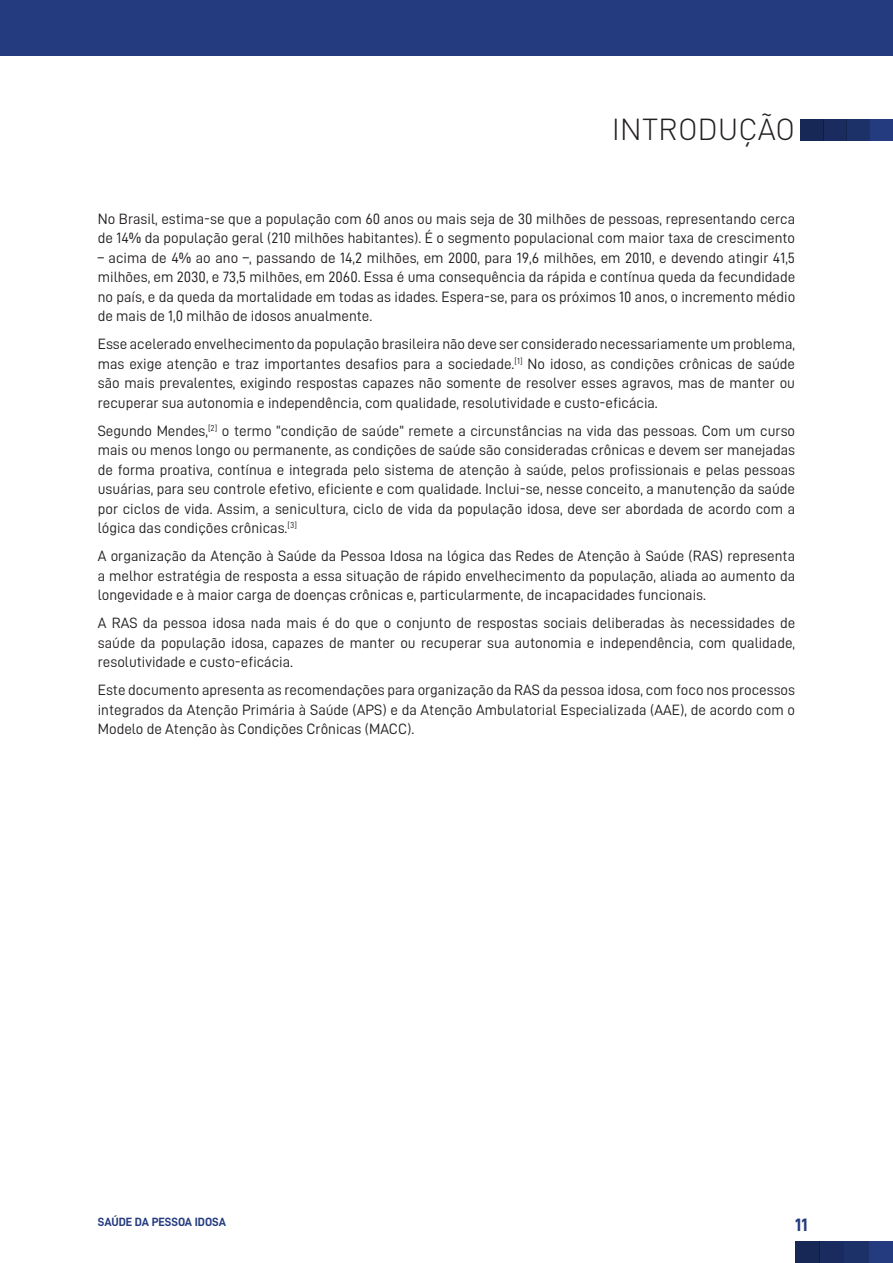
<style>
.page{position:relative;width:893px;height:1263px;background:#fff}
.page>*{position:absolute;margin:0;border:0;box-sizing:border-box;transform-origin:0 0}
.Inter_Destaque_Direi{font:300 30px "DIN";color:#231f20}
.t1{font:18px "D DIN Bold";color:#243c7f}
.Texto{font:15px/19.5px "D DIN";color:#231f20;text-align:justify}
.t2{font:12px "D DIN Bold";color:#243c7f}
</style>
<div class="page">
<div style="left:800px;top:119px;width:93px;height:21px;background:#243c7f"></div>
<div style="left:846px;top:119px;width:24px;height:21px;background:#1d3169"></div>
<div style="left:823px;top:119px;width:23px;height:21px;background:#1a2c5f"></div>
<div style="left:800px;top:119px;width:23px;height:21px;background:#172756"></div>
<div style="left:795px;top:1242px;width:98px;height:21px;background:#243c7f"></div>
<div style="left:844px;top:1242px;width:24px;height:21px;background:#1d3169"></div>
<div style="left:820px;top:1242px;width:24px;height:21px;background:#1a2c5f"></div>
<div style="left:795px;top:1242px;width:25px;height:21px;background:#172756"></div>
<div style="left:0;top:0;width:893px;height:55px;background:#243c7f"></div>
<p class="Inter_Destaque_Direi" style="left:612px;top:111px;width:185px">INTRODUÇÃO</p>
<p class="Texto" style="left:98px;top:209px;width:699px">No Brasil, estima-se que a população com 60 anos ou mais seja de 30 milhões de pessoas, representando cerca de 14% da população geral (210 milhões habitantes). É o segmento populacional com maior taxa de crescimento</p>
<p class="Texto" style="left:98px;top:248px;width:699px">– acima de 4% ao ano –, passando de 14,2 milhões, em 2000, para 19,6 milhões, em 2010, e devendo atingir 41,5 milhões, em 2030, e 73,5 milhões, em 2060. Essa é uma consequência da rápida e contínua queda da fecundidade no país, e da queda da mortalidade em todas as idades. Espera-se, para os próximos 10 anos, o incremento médio de mais de 1,0 milhão de idosos anualmente.</p>
<p class="Texto" style="left:98px;top:334px;width:699px">Esse acelerado envelhecimento da população brasileira não deve ser considerado necessariamente um problema, mas exige atenção e traz importantes desafios para a sociedade.<sup>[1]</sup> No idoso, as condições crônicas de saúde são mais prevalentes, exigindo respostas capazes não somente de resolver esses agravos, mas de manter ou recuperar sua autonomia e independência, com qualidade, resolutividade e custo-eficácia.</p>
<p class="Texto" style="left:98px;top:421px;width:699px">Segundo Mendes,<sup>[2]</sup> o termo “condição de saúde” remete a circunstâncias na vida das pessoas. Com um curso mais ou menos longo ou permanente, as condições de saúde são consideradas crônicas e devem ser manejadas de forma proativa, contínua e integrada pelo sistema de atenção à saúde, pelos profissionais e pelas pessoas usuárias, para seu controle efetivo, eficiente e com qualidade. Inclui-se, nesse conceito, a manutenção da saúde por ciclos de vida. Assim, a senicultura, ciclo de vida da população idosa, deve ser abordada de acordo com a lógica das condições crônicas.<sup>[3]</sup></p>
<p class="Texto" style="left:98px;top:546px;width:699px">A organização da Atenção à Saúde da Pessoa Idosa na lógica das Redes de Atenção à Saúde (RAS) representa a melhor estratégia de resposta a essa situação de rápido envelhecimento da população, aliada ao aumento da longevidade e à maior carga de doenças crônicas e, particularmente, de incapacidades funcionais.</p>
<p class="Texto" style="left:98px;top:613px;width:699px">A RAS da pessoa idosa nada mais é do que o conjunto de respostas sociais deliberadas às necessidades de saúde da população idosa, capazes de manter ou recuperar sua autonomia e independência, com qualidade, resolutividade e custo-eficácia.</p>
<p class="Texto" style="left:98px;top:680px;width:699px">Este documento apresenta as recomendações para organização da RAS da pessoa idosa, com foco nos processos integrados da Atenção Primária à Saúde (APS) e da Atenção Ambulatorial Especializada (AAE), de acordo com o Modelo de Atenção às Condições Crônicas (MACC).</p>
<p class="t2" style="left:98px;top:1215px;width:130px">SAÚDE DA PESSOA IDOSA</p>
<p class="t1" style="left:795px;top:1215px;width:14px">11</p>
</div>
